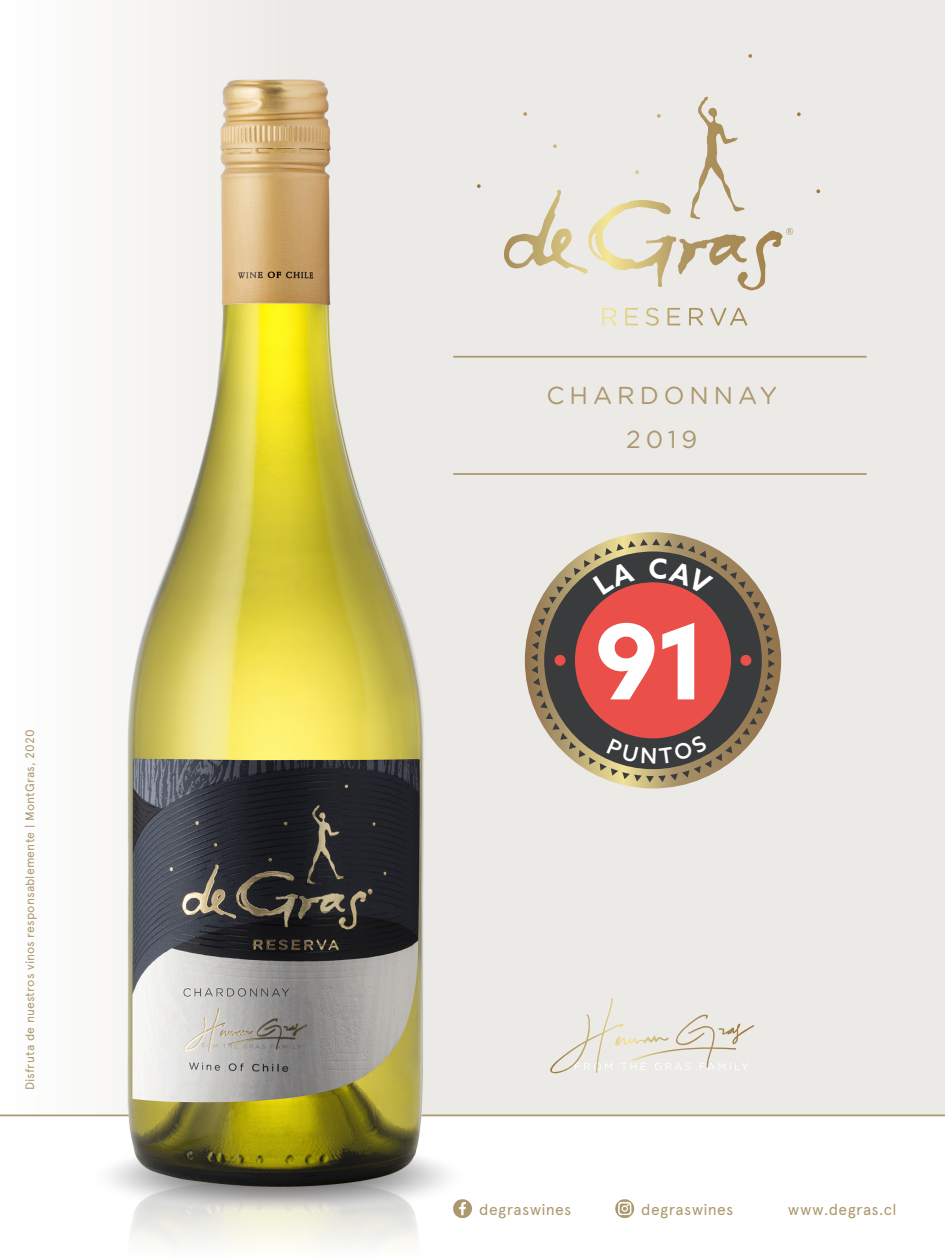
<style>
.page{position:relative;width:945px;height:1260px;background:#fff}
.page>*{position:absolute;margin:0;border:0;box-sizing:border-box;transform-origin:0 0}
.t1{font:700 104.3px "Azo Sans";color:#fff}
.t2{font:24.5px/43.8px "Gotham Rounded";letter-spacing:.2em;color:#ad976e;text-align:center}
.t3{font:15.75px "Apercu";letter-spacing:.025em;color:#ad976e}
.t4{font:12.25px "Apercu";letter-spacing:.005em;color:#ad976e}
</style>
<div class="page">
<div style="left:0;top:0;width:945px;height:1115px;background:#eceae6"></div>
<div style="left:0;top:0;width:295px;height:1115px;background:linear-gradient(to right,#fff,#eceae6)"></div>
<hr style="left:0;top:1115px;width:945px;height:1px;background:#ad976e">
<svg style="left:130px;top:1208px;width:505px;height:40px"></svg>
<svg style="left:130px;top:1208px;width:412px;height:10px"></svg>
<svg style="left:615px;top:1199px;width:19px;height:19px"></svg>
<svg style="left:525px;top:532px;width:256px;height:257px"></svg>
<svg style="left:531px;top:539px;width:244px;height:243px"></svg>
<hr style="left:453px;top:356px;width:414px;height:2px;background:#ad976e">
<hr style="left:453px;top:473px;width:414px;height:2px;background:#ad976e">
<svg style="left:690px;top:54px;width:62px;height:165px"></svg>
<svg style="left:550px;top:998px;width:205px;height:76px"></svg>
<img style="left:36px;top:52px;width:485px;height:1160px">
<svg style="left:593px;top:561px;width:42px;height:34px"></svg>
<svg style="left:649px;top:558px;width:65px;height:37px;background:#5c4240"></svg>
<svg style="left:607px;top:735px;width:101px;height:29px;background:#443f3e"></svg>
<p class="t4" style="left:23px;top:1090px;width:362px;rotate:-90deg">Disfruta de nuestros vinos responsablemente | MontGras, 2020</p>
<h2 class="t2" style="left:547px;top:373px;width:232px">CHARDONNAY<br>2019</h2>
<h1 class="t1" style="left:595px;top:593px;width:116px">91</h1>
<p class="t3" style="left:479px;top:1200px;width:94px">degraswines</p>
<p class="t3" style="left:641px;top:1200px;width:94px">degraswines</p>
<p class="t3" style="left:788px;top:1200px;width:110px">www.degras.cl</p>
</div>
